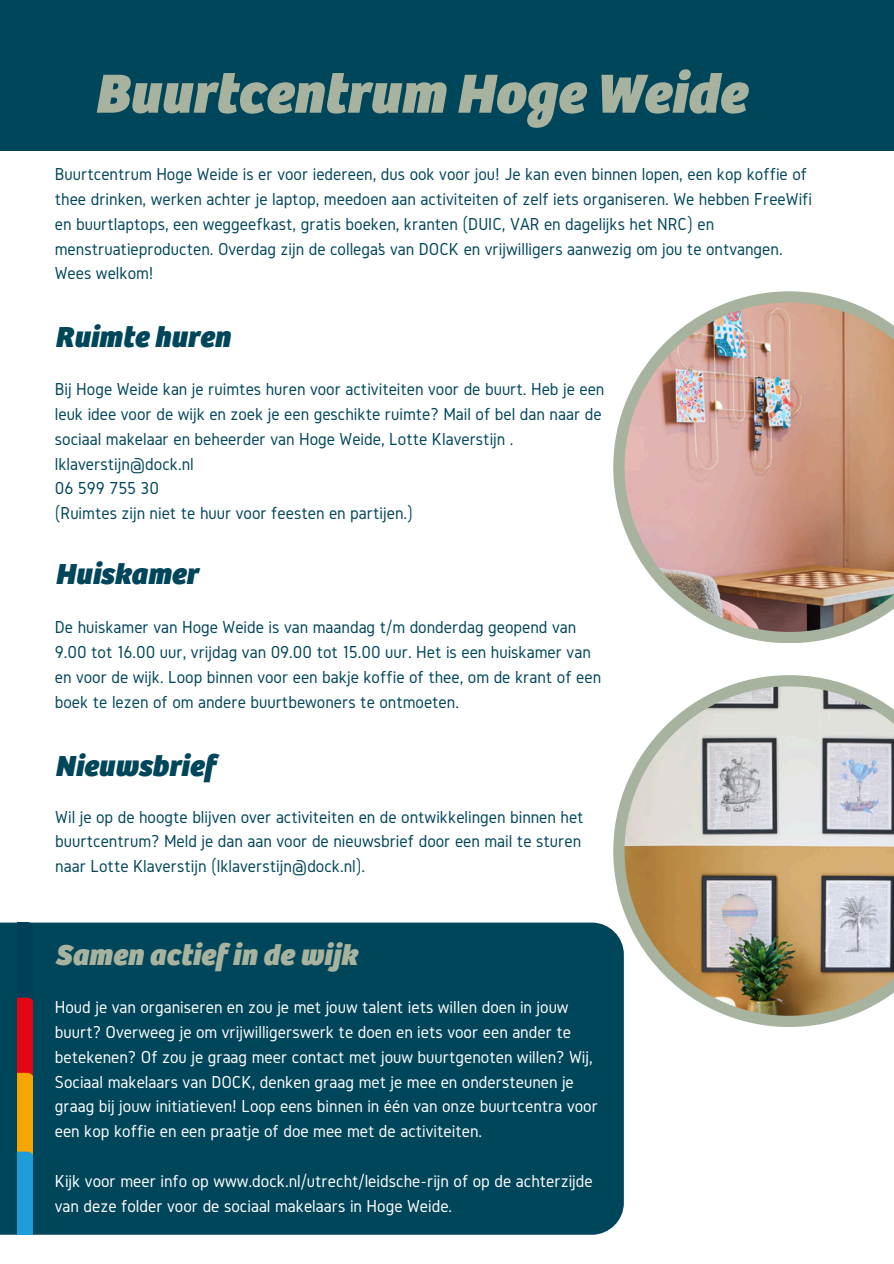
<style>
.page{position:relative;width:894px;height:1264px;background:#fff}
.page>*{position:absolute;margin:0;border:0;box-sizing:border-box;transform-origin:0 0}
.t1{font:italic 800 57px "Bree";color:#a7b39e}
.t2{font:italic 800 30px "Bree";color:#00465b}
.t3{font:italic 800 30px "Bree";color:#a7b39e}
.t4{font:18px/24.8px "Gidole";color:#00465b}
.t5{font:18px/24.8px "Gidole";color:#fff}
</style>
<div class="page">
<svg style="left:613px;top:291px;width:238px;height:352px"></svg>
<img style="left:624px;top:302px;width:269px;height:330px">
<svg style="left:613px;top:675px;width:240px;height:352px"></svg>
<img style="left:624px;top:686px;width:269px;height:329px">
<div style="left:0;top:922px;width:623px;height:312px;background:#00465b"></div>
<img style="left:18px;top:922px;width:15px;height:312px">
<div style="left:0;top:0;width:893px;height:150px;background:#00465b"></div>
<h1 class="t1" style="left:94px;top:65px;width:653px">Buurtcentrum Hoge Weide</h1>
<p class="t4" style="left:55px;top:162px;width:758px">Buurtcentrum Hoge Weide is er voor iedereen, dus ook voor jou! Je kan even binnen lopen, een kop koffie of thee drinken, werken achter je laptop, meedoen aan activiteiten of zelf iets organiseren. We hebben FreeWifi en buurtlaptops, een weggeefkast, gratis boeken, kranten (DUIC, VAR en dagelijks het NRC) en menstruatieproducten. Overdag zijn de collega’s van DOCK en vrijwilligers aanwezig om jou te ontvangen.<br>Wees welkom!</p>
<h2 class="t2" style="left:55px;top:321px;width:177px">Ruimte huren</h2>
<p class="t4" style="left:55px;top:377px;width:551px">Bij Hoge Weide kan je ruimtes huren voor activiteiten voor de buurt. Heb je een leuk idee voor de wijk en zoek je een geschikte ruimte? Mail of bel dan naar de sociaal makelaar en beheerder van Hoge Weide, Lotte Klaverstijn . lklaverstijn@dock.nl<br>06 599 755 30<br>(Ruimtes zijn niet te huur voor feesten en partijen.)</p>
<h2 class="t2" style="left:55px;top:559px;width:144px">Huiskamer</h2>
<p class="t4" style="left:55px;top:614px;width:547px">De huiskamer van Hoge Weide is van maandag t/m donderdag geopend van 9.00 tot 16.00 uur, vrijdag van 09.00 tot 15.00 uur. Het is een huiskamer van en voor de wijk. Loop binnen voor een bakje koffie of thee, om de krant of een boek te lezen of om andere buurtbewoners te ontmoeten.</p>
<h2 class="t2" style="left:55px;top:751px;width:161px">Nieuwsbrief</h2>
<p class="t4" style="left:55px;top:804px;width:529px">Wil je op de hoogte blijven over activiteiten en de ontwikkelingen binnen het buurtcentrum? Meld je dan aan voor de nieuwsbrief door een mail te sturen naar Lotte Klaverstijn (lklaverstijn@dock.nl).</p>
<h2 class="t3" style="left:55px;top:939px;width:303px">Samen actief in de wijk</h2>
<p class="t5" style="left:55px;top:994px;width:544px">Houd je van organiseren en zou je met jouw talent iets willen doen in jouw buurt? Overweeg je om vrijwilligerswerk te doen en iets voor een ander te betekenen? Of zou je graag meer contact met jouw buurtgenoten willen? Wij, Sociaal makelaars van DOCK, denken graag met je mee en ondersteunen je graag bij jouw initiatieven! Loop eens binnen in één van onze buurtcentra voor een kop koffie en een praatje of doe mee met de activiteiten.</p>
<p class="t5" style="left:55px;top:1168px;width:539px">Kijk voor meer info op www.dock.nl/utrecht/leidsche-rijn of op de achterzijde van deze folder voor de sociaal makelaars in Hoge Weide.</p>
</div>
